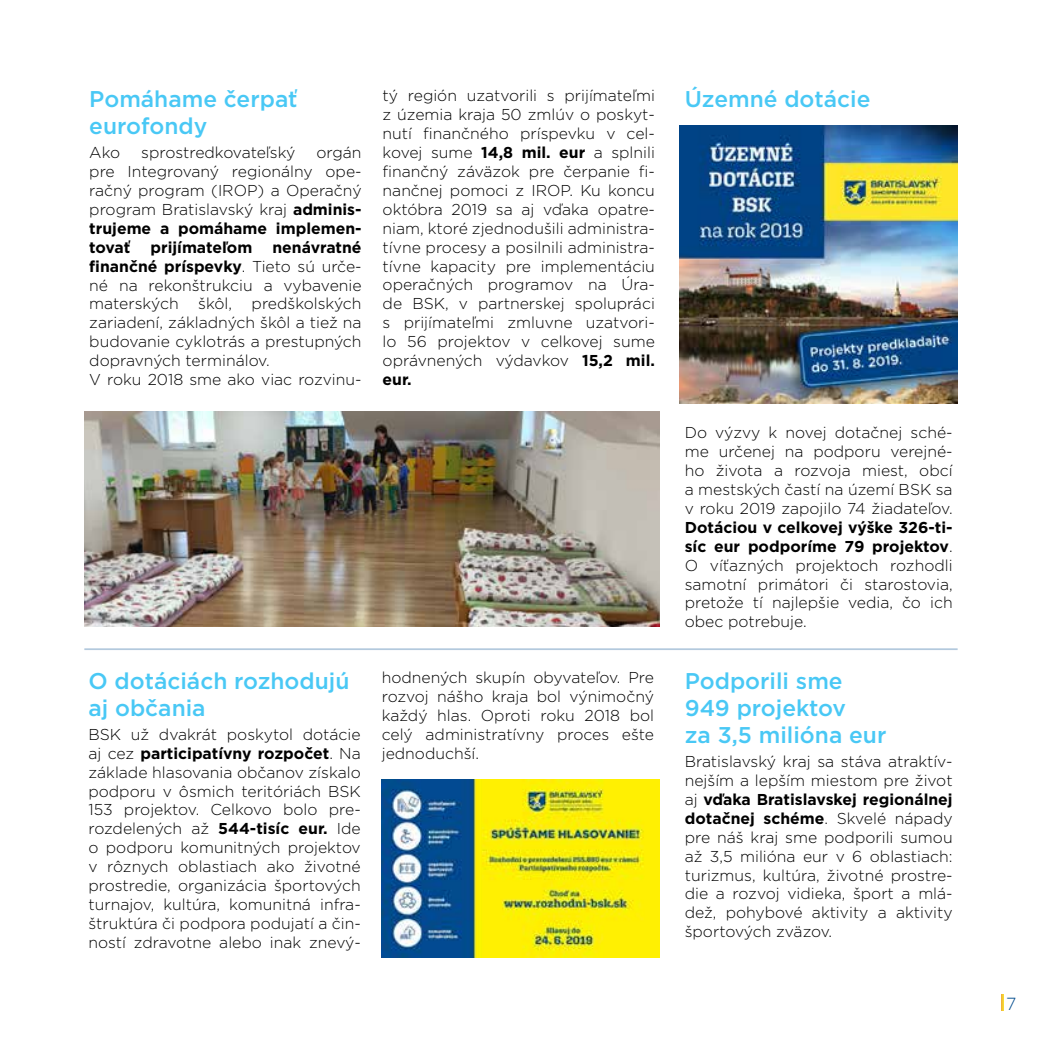
<style>
.page{position:relative;width:1042px;height:1042px;background:#fff}
.page>*{position:absolute;margin:0;border:0;box-sizing:border-box;transform-origin:0 0}
.t1{font:500 22.75px/27.3px "Gotham";color:#49c8f5}
.t2{font:300 17.5px "Gotham";color:#004b8d}
.t3{font:300 15.75px/18.9px "Gotham";color:#000;text-align:justify}
.t4{font:700 15.75px "Gotham";color:#000}
.s1{font-weight:700}
</style>
<div class="page">
<svg style="left:1001px;top:995px;width:2px;height:16px"></svg>
<hr style="left:84px;top:648px;width:873px;height:2px;background:#b3c9dd">
<img style="left:84px;top:411px;width:575px;height:216px">
<img style="left:680px;top:126px;width:277px;height:278px">
<img style="left:381px;top:779px;width:278px;height:178px">
<h1 class="t1" style="left:89px;top:85px;width:210px">Pomáhame čerpať eurofondy</h1>
<p class="t3" style="left:89px;top:143px;width:32px">Ako</p>
<p class="t3" style="left:141px;top:143px;width:156px">sprostredkovateľský</p>
<p class="t3" style="left:89px;top:143px;width:274px;text-indent:227px">orgán pre Integrovaný regionálny ope&shy;račný program (IROP) a Operačný program Bratislavský kraj <span class="s1">adminis&shy;trujeme a pomáhame implemen&shy;tovať</span></p>
<p class="t3" style="left:89px;top:237px;width:274px;text-align:left;text-indent:183px"><span class="s1">nenávratné finančné príspevky</span>. Tieto sú urče&shy;né na rekonštrukciu a vybavenie materských škôl, predškolských zariadení, základných škôl a tiež na budovanie cyklotrás a prestupných dopravných terminálov.<br>V roku 2018 sme ako viac rozvinu-</p>
<p class="t4" style="left:150px;top:237px;width:103px">prijímateľom</p>
<p class="t3" style="left:383px;top:86px;width:274px">tý región uzatvorili s prijímateľmi z územia kraja 50 zmlúv o poskyt&shy;nutí finančného príspevku v cel&shy;kovej sume <span class="s1">14,8 mil. eur</span> a splnili finančný záväzok pre čerpanie fi&shy;nančnej pomoci z IROP. Ku koncu októbra 2019 sa aj vďaka opatre&shy;niam, ktoré zjednodušili administra&shy;tívne procesy a posilnili administra&shy;tívne kapacity pre implementáciu operačných programov na Úra&shy;de BSK, v partnerskej spolupráci s prijímateľmi zmluvne uzatvori&shy;lo 56 projektov v celkovej sume oprávnených výdavkov <span class="s1">15,2 mil. eur.</span></p>
<h1 class="t1" style="left:88px;top:666px;width:263px">O dotáciách rozhodujú aj občania</h1>
<p class="t3" style="left:88px;top:724px;width:274px">BSK už dvakrát poskytol dotácie aj cez <span class="s1">participatívny rozpočet</span>. Na základe hlasovania občanov získalo podporu v ôsmich teritóriách BSK 153 projektov. Celkovo bolo pre&shy;rozdelených až <span class="s1">544-tisíc eur.</span> Ide o podporu komunitných projektov v rôznych oblastiach ako životné prostredie, organizácia športových turnajov, kultúra, komunitná infra&shy;štruktúra či podpora podujatí a čin&shy;ností zdravotne alebo inak znevý-</p>
<p class="t3" style="left:382px;top:667px;width:274px">hodnených skupín obyvateľov. Pre rozvoj nášho kraja bol výnimočný každý hlas. Oproti roku 2018 bol celý administratívny proces ešte jednoduchší.</p>
<h1 class="t1" style="left:685px;top:85px;width:187px">Územné dotácie</h1>
<p class="t3" style="left:685px;top:423px;width:269px">Do výzvy k novej dotačnej sché&shy;me určenej na podporu verejné&shy;ho života a rozvoja miest, obcí a mestských častí na území BSK sa v roku 2019 zapojilo 74 žiadateľov.</p>
<p class="t3" style="left:685px;top:517px;width:269px"><span class="s1">Dotáciou v celkovej výške 326-ti&shy;síc eur podporíme 79 projektov</span>.<br>O víťazných projektoch rozhodli samotní primátori či starostovia, pretože tí najlepšie vedia, čo ich obec potrebuje.</p>
<h1 class="t1" style="left:685px;top:666px;width:203px">Podporili sme<br>949 projektov<br>za 3,5 milióna eur</h1>
<p class="t3" style="left:685px;top:751px;width:269px">Bratislavský kraj sa stáva atraktív&shy;nejším a lepším miestom pre život aj <span class="s1">vďaka Bratislavskej regionálnej dotačnej schéme</span>. Skvelé nápady pre náš kraj sme podporili sumou až 3,5 milióna eur v 6 oblastiach: turizmus, kultúra, životné prostre&shy;die a rozvoj vidieka, šport a mlá&shy;dež, pohybové aktivity a aktivity športových zväzov.</p>
<p class="t2" style="left:1006px;top:992px;width:12px">7</p>
</div>
